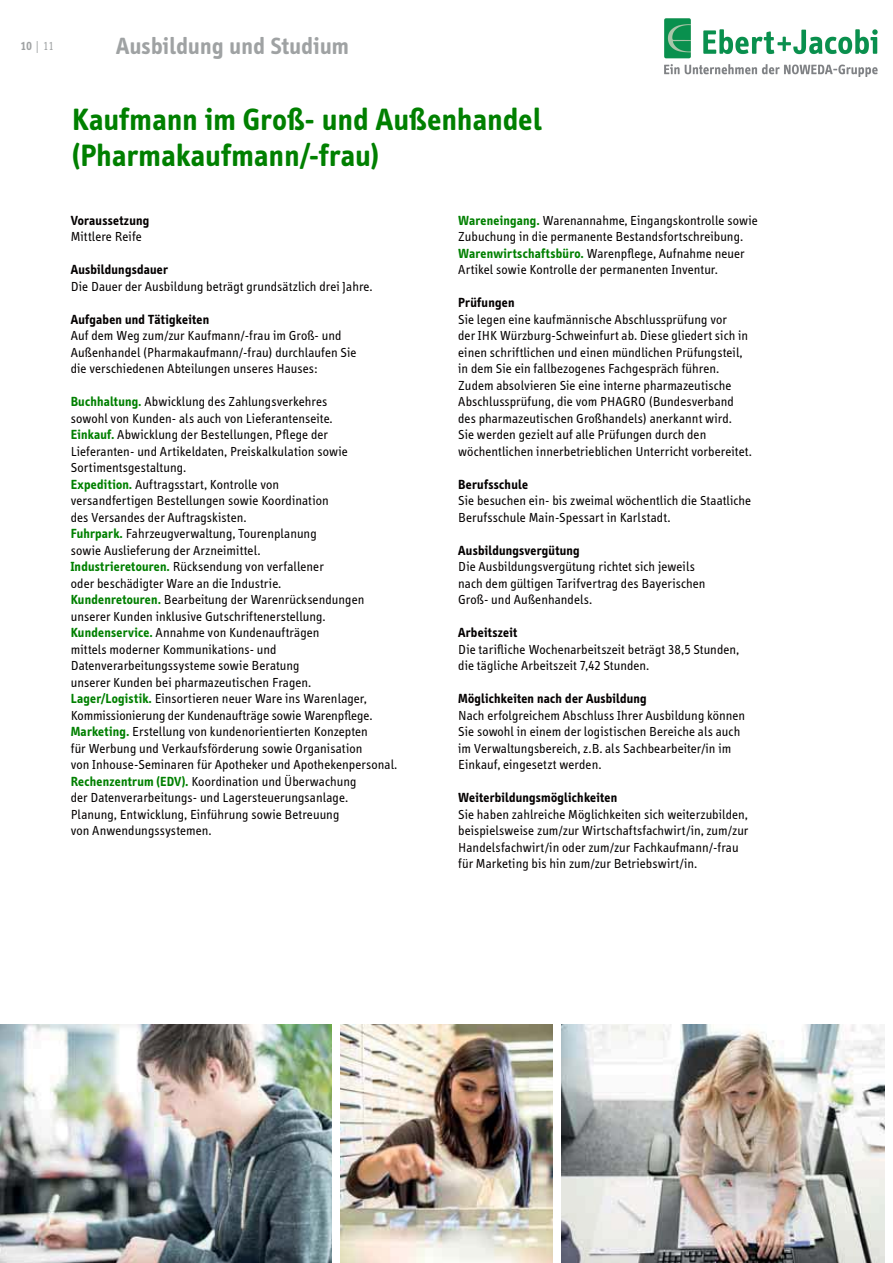
<style>
.page{position:relative;width:893px;height:1263px;background:#fff}
.page>*{position:absolute;margin:0;border:0;box-sizing:border-box;transform-origin:0 0}
.t1{font:700 31.5px/36px "Info";letter-spacing:.02em;color:#008000}
.t2{font:700 24px "Info";letter-spacing:.025em;color:#9fa2a3}
.t3{font:13.5px/16.5px "Info";letter-spacing:.01em;color:#040000}
.t4{font:700 13.5px "Info";letter-spacing:.025em;color:#040000}
.t5{font:12px "Info";color:#9fa2a3}
.s1{font-weight:700}
.s2{font-weight:700;color:#008000}
</style>
<div class="page">
<img style="left:0;top:1025px;width:332px;height:238px">
<img style="left:561px;top:1025px;width:323px;height:238px">
<img style="left:340px;top:1025px;width:213px;height:238px">
<img style="left:664px;top:18px;width:214px;height:58px">
<p class="t5" style="left:20px;top:42px;width:35px"><span class="s1">10</span> | 11</p>
<h2 class="t2" style="left:116px;top:36px;width:234px">Ausbildung und Studium</h2>
<h1 class="t1" style="left:72px;top:103px;width:471px">Kaufmann im Groß- und Außenhandel (Pharmakaufmann/-frau)</h1>
<p class="t4" style="left:71px;top:215px;width:80px">Voraussetzung</p>
<p class="t3" style="left:71px;top:230px;width:73px">Mittlere Reife</p>
<p class="t4" style="left:71px;top:265px;width:98px">Ausbildungsdauer</p>
<p class="t3" style="left:71px;top:279px;width:303px">Die Dauer der Ausbildung beträgt grundsätzlich drei Jahre.</p>
<p class="t4" style="left:71px;top:314px;width:140px">Aufgaben und Tätigkeiten</p>
<p class="t3" style="left:71px;top:329px;width:287px">Auf dem Weg zum/zur Kaufmann/-frau im Groß- und<br>Außenhandel (Pharmakaufmann/-frau) durchlaufen Sie die verschiedenen Abtei lungen unseres Hauses:</p>
<p class="t3" style="left:71px;top:395px;width:328px"><span class="s2">Buchhaltung.</span> Abwicklung des Zahlungsverkehres<br>sowohl von Kunden- als auch von Lieferantenseite.<br><span class="s2">Einkauf.</span> Abwicklung der Bestellungen, Pflege der<br>Lieferanten- und Artikeldaten, Preiskalkulation sowie Sortimentsgestaltung.<br><span class="s2">Expedition.</span> Auftragsstart, Kontrolle von<br>versandfertigen Bestellungen sowie Koordination<br>des Versandes der Auftragskisten.<br><span class="s2">Fuhrpark.</span> Fahrzeugverwaltung, Tourenplanung<br>sowie Auslieferung der Arzneimittel.<br><span class="s2">Industrieretouren.</span> Rücksendung von verfallener<br>oder beschädigter Ware an die Industrie.<br><span class="s2">Kundenretouren.</span> Bearbeitung der Warenrücksendungen unserer Kunden inklusive Gutschriftenerstellung.<br><span class="s2">Kundenservice.</span> Annahme von Kundenaufträgen<br>mittels moderner Kommunikations- und<br>Datenverarbeitungs sys teme sowie Beratung<br>unserer Kunden bei pharma zeu tischen Fragen.<br><span class="s2">Lager/Logistik.</span> Einsortieren neuer Ware ins Warenlager, Kommissionierung der Kundenaufträge sowie Warenpflege.<br><span class="s2">Marketing.</span> Erstellung von kundenorientierten Konzepten<br>für Werbung und Verkaufsförderung sowie Organisation<br>von Inhouse-Seminaren für Apotheker und Apothekenpersonal.<br><span class="s2">Rechenzentrum (EDV).</span> Koordination und Überwachung<br>der Datenverarbeitungs- und Lagersteuerungsanlage.<br>Planung, Entwicklung, Einführung sowie Betreuung<br>von Anwendungssystemen.</p>
<p class="t3" style="left:458px;top:213px;width:301px"><span class="s2">Wareneingang.</span> Warenannahme, Eingangskontrolle sowie Zubuchung in die permanente Bestandsfortschreibung.<br><span class="s2">Warenwirtschaftsbüro.</span> Warenpflege, Aufnahme neuer Artikel sowie Kontrolle der permanenten Inventur.</p>
<p class="t4" style="left:458px;top:298px;width:58px">Prüfungen</p>
<p class="t3" style="left:458px;top:312px;width:295px">Sie legen eine kaufmännische Abschlussprüfung vor<br>der IHK Würzburg-Schweinfurt ab. Diese gliedert sich in einen schriftlichen und einen mündlichen Prüfungsteil, in dem Sie ein fallbezogenes Fachgespräch führen.<br>Zudem absolvieren Sie eine interne pharmazeutische Abschlussprüfung, die vom PHAGRO (Bundesverband des pharmazeutischen Großhandels) anerkannt wird.<br>Sie werden gezielt auf alle Prüfungen durch den wöchentlichen innerbetrieblichen Unterricht vorbereitet.</p>
<p class="t4" style="left:458px;top:479px;width:71px">Berufsschule</p>
<p class="t3" style="left:458px;top:493px;width:294px">Sie besuchen ein- bis zweimal wöchentlich die Staatliche<br>Berufsschule Main-Spessart in Karlstadt.</p>
<p class="t4" style="left:458px;top:545px;width:123px">Ausbildungsvergütung</p>
<p class="t3" style="left:458px;top:559px;width:249px">Die Ausbildungsvergütung richtet sich jeweils nach dem gültigen Tarifvertrag des Bayerischen<br>Groß- und Außenhandels.</p>
<p class="t4" style="left:458px;top:628px;width:61px">Arbeitszeit</p>
<p class="t3" style="left:458px;top:642px;width:282px">Die tarifliche Wochenarbeitszeit beträgt 38,5 Stunden, die tägliche Arbeitszeit 7,42 Stunden.</p>
<p class="t4" style="left:458px;top:694px;width:190px">Möglichkeiten nach der Ausbildung</p>
<p class="t3" style="left:458px;top:708px;width:288px">Nach erfolgreichem Abschluss Ihrer Ausbildung können Sie sowohl in einem der logistischen Bereiche als auch im Verwaltungsbereich, z.B. als Sachbearbeiter/in im Einkauf, eingesetzt werden.</p>
<p class="t4" style="left:458px;top:793px;width:160px">Weiterbildungsmöglichkeiten</p>
<p class="t3" style="left:458px;top:807px;width:291px">Sie haben zahlreiche Möglichkeiten sich weiterzubilden, beispielsweise zum/zur Wirtschaftsfachwirt/in, zum/zur Handelsfachwirt/in oder zum/zur Fachkaufmann/-frau für Marketing bis hin zum/zur Betriebswirt/in.</p>
</div>
